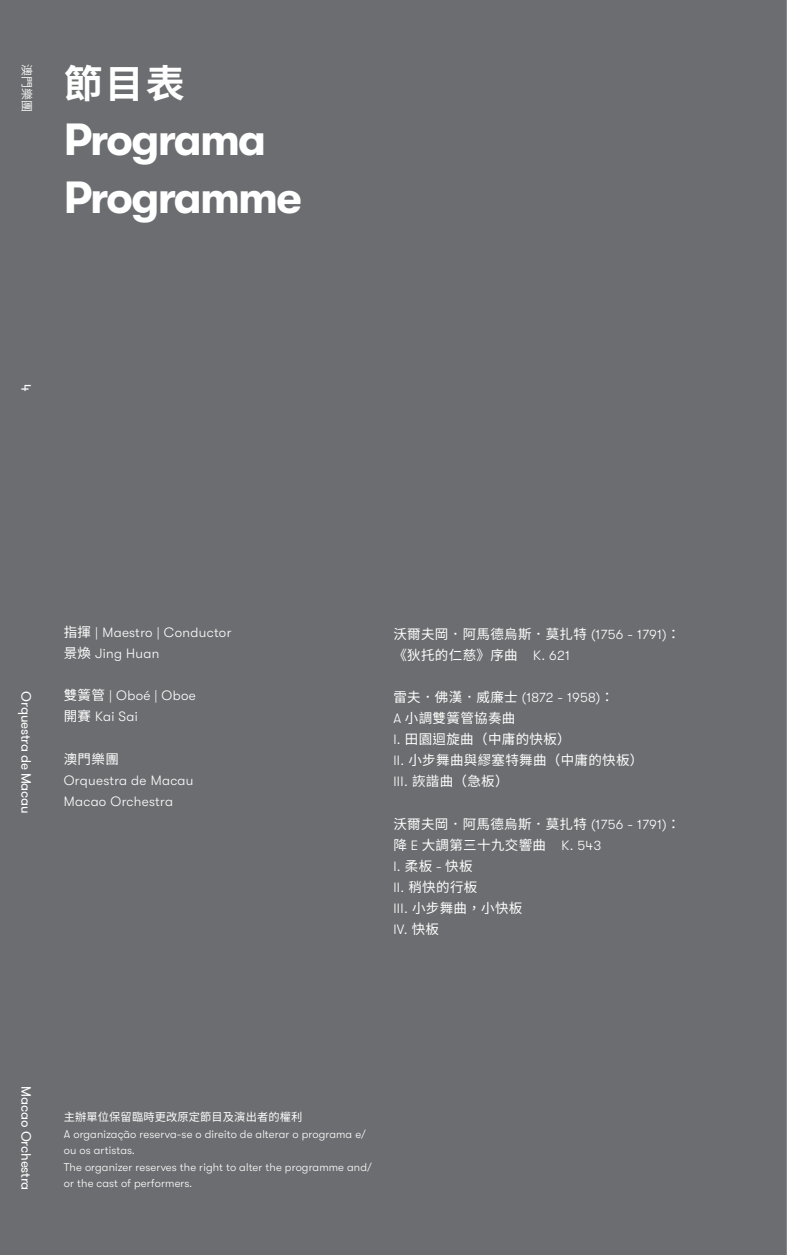
<style>
.page{position:relative;width:787px;height:1255px;background:#fff}
.page>*{position:absolute;margin:0;border:0;box-sizing:border-box;transform-origin:0 0}
.t1{font:700 45px "GT Walsheim";letter-spacing:-.04em;color:#fff}
.nameCN-標題{font:700 39px "Noto Sans CJ Ktc";color:#fff}
.CN-text-L{font:13.5px "Noto Sans CJ Ktc";letter-spacing:.025em;color:#fff}
.CN-text-L-2{font:300 13.5px "GT Walsheim";letter-spacing:.025em;color:#fff}
.t2{font:13.5px "GT Walsheim Pro";letter-spacing:-.015em;color:#fff}
.t3{font:600 12px "Noto Sans CJ Ktc";color:#fff}
._05-OM-S2-title{font:300 11.25px/16.5px "GT Walsheim";letter-spacing:.01em;color:#fff}
._05-OM-S2-title-2{font:11.25px "Noto Sans CJ Ktc";letter-spacing:.01em;color:#fff}
.s1{font-family:"Noto Sans CJ Ktc";font-weight:400}
.s2{font-family:"GT Walsheim";font-weight:300}
</style>
<div class="page">
<div style="left:0;top:0;width:787px;height:1254px;background:#6c6d70"></div>
<hr style="left:786px;top:0;width:1px;height:1254px;background:#9d9fa2">
<p class="t3" style="left:34px;top:64px;width:49px;rotate:90deg">澳門樂團</p>
<p class="nameCN-標題" style="left:64px;top:62px;width:122px">節目表</p>
<p class="t1" style="left:64px;top:114px;width:204px">Programa</p>
<p class="t1" style="left:64px;top:172px;width:239px">Programme</p>
<p class="t2" style="left:35px;top:384px;width:9px;rotate:90deg">4</p>
<p class="t2" style="left:35px;top:691px;width:124px;rotate:90deg">Orquestra de Macau</p>
<p class="CN-text-L-2" style="left:64px;top:624px;width:169px"><span class="s1">指揮</span> | Maestro | Conductor</p>
<p class="CN-text-L-2" style="left:64px;top:645px;width:97px"><span class="s1">景煥</span> Jing Huan</p>
<p class="CN-text-L-2" style="left:64px;top:688px;width:133px"><span class="s1">雙簧管</span> | Oboé | Oboe</p>
<p class="CN-text-L-2" style="left:64px;top:709px;width:75px"><span class="s1">開賽</span> Kai Sai</p>
<p class="CN-text-L" style="left:64px;top:751px;width:57px">澳門樂團</p>
<p class="CN-text-L-2" style="left:64px;top:772px;width:131px">Orquestra de Macau</p>
<p class="CN-text-L-2" style="left:64px;top:793px;width:111px">Macao Orchestra</p>
<p class="CN-text-L" style="left:393px;top:626px;width:288px">沃爾夫岡．阿馬德烏斯．莫扎特 <span class="s2">(1756 - 1791)</span>：</p>
<p class="CN-text-L" style="left:393px;top:647px;width:178px">《狄托的仁慈》序曲 <span class="s2">K. 621</span></p>
<p class="CN-text-L-2" style="left:393px;top:690px;width:222px"><span class="s1">雷夫．佛漢．威廉士</span> (1872 - 1958)<span class="s1">：</span></p>
<p class="CN-text-L" style="left:393px;top:710px;width:123px"><span class="s2">A</span> 小調雙簧管協奏曲</p>
<p class="CN-text-L" style="left:393px;top:731px;width:179px"><span class="s2">I.</span> 田園迴旋曲（中庸的快板）</p>
<p class="CN-text-L" style="left:393px;top:752px;width:251px"><span class="s2">II.</span> 小步舞曲與繆塞特舞曲（中庸的快板）</p>
<p class="CN-text-L" style="left:393px;top:773px;width:117px"><span class="s2">III.</span> 詼諧曲（急板）</p>
<p class="CN-text-L" style="left:393px;top:816px;width:288px">沃爾夫岡．阿馬德烏斯．莫扎特 <span class="s2">(1756 - 1791)</span>：</p>
<p class="CN-text-L" style="left:393px;top:837px;width:209px">降 <span class="s2">E</span> 大調第三十九交響曲 <span class="s2">K. 543</span></p>
<p class="CN-text-L" style="left:393px;top:858px;width:81px"><span class="s2">I.</span> 柔板 <span class="s2">-</span> 快板</p>
<p class="CN-text-L" style="left:393px;top:879px;width:85px"><span class="s2">II.</span> 稍快的行板</p>
<p class="CN-text-L" style="left:393px;top:900px;width:130px"><span class="s2">III.</span> 小步舞曲，小快板</p>
<p class="CN-text-L-2" style="left:393px;top:921px;width:47px">IV. <span class="s1">快板</span></p>
<p class="t2" style="left:35px;top:1086px;width:106px;rotate:90deg">Macao Orchestra</p>
<p class="_05-OM-S2-title-2" style="left:64px;top:1110px;width:240px">主辦單位保留臨時更改原定節目及演出者的權利</p>
<p class="_05-OM-S2-title" style="left:64px;top:1125px;width:304px">A organização reserva-se o direito de alterar o programa e/ ou os artistas.</p>
<p class="_05-OM-S2-title" style="left:64px;top:1158px;width:309px">The organizer reserves the right to alter the programme and/ or the cast of performers.</p>
</div>
